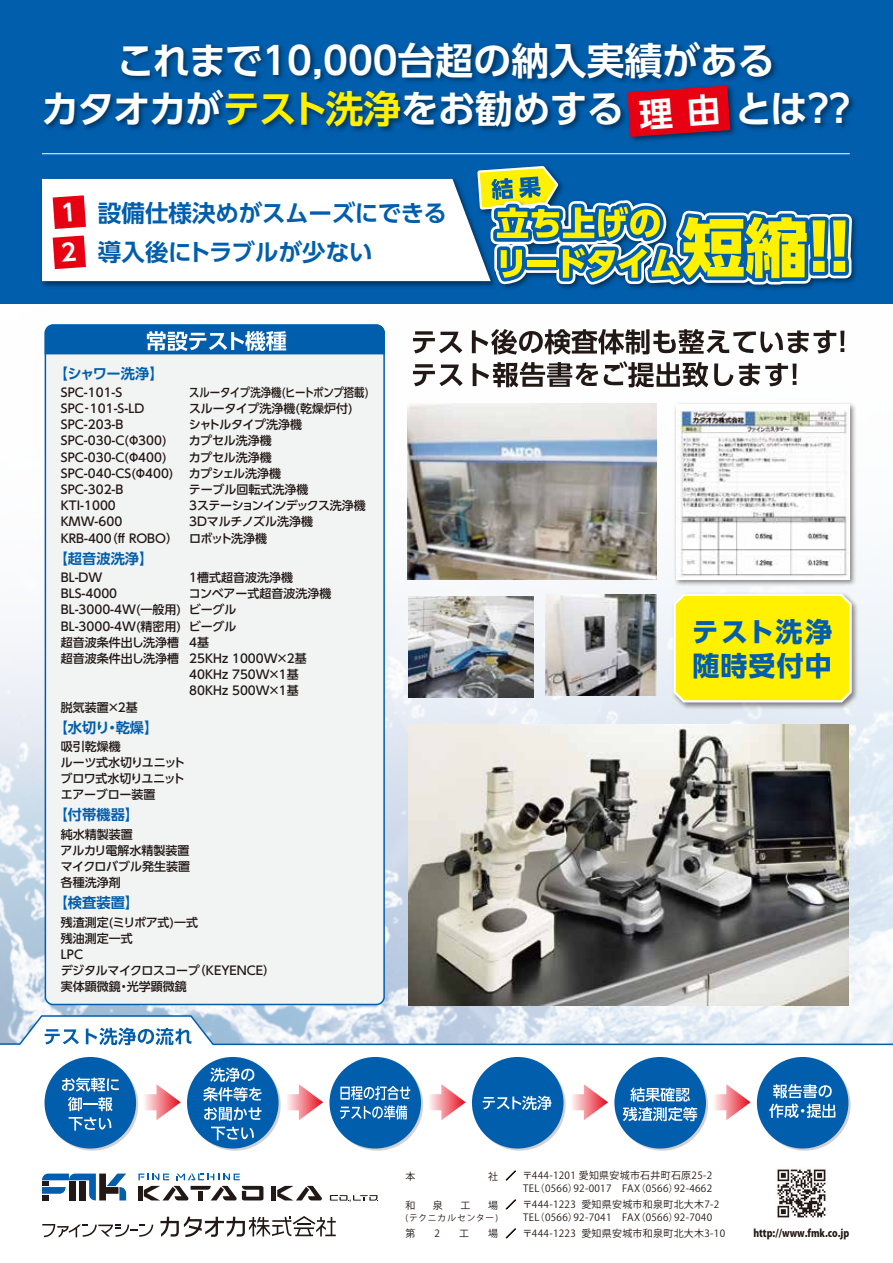
<style>
.page{position:relative;width:893px;height:1263px;background:#fff}
.page>*{position:absolute;margin:0;border:0;box-sizing:border-box;transform-origin:0 0}
.t1{font:700 37.8px/48.8px "UD Shin Go Pro De";letter-spacing:-.015em;color:#fff;text-align:center}
.t2{font:700 27px/34.5px "UD Shin Go Pro";letter-spacing:.04em;color:#005ead}
.t3{font:700 23.55px "UD Shin Go Pro De";letter-spacing:-.005em;color:#005ead}
.t4{font:700 14.25px "UD Shin Go Pro De";color:#005ead}
.t5{font:500 12px/16.2px "UD Shin Go Pro";color:#221815}
.t6{font:500 12px "UD Shin Go Pro";letter-spacing:-.025em;color:#221815;scale:.87 1}
.t7{font:500 12px "UD Shin Go Pro";letter-spacing:-.045em;color:#221815}
.t8{font:500 12px "UD Shin Go Pro";letter-spacing:-.04em;color:#221815}
.t9{font:500 12px "UD Shin Go Pro";letter-spacing:-.03em;color:#221815}
.t10{font:800 10.5px "Koz Go Pro";color:#221815;scale:.9 1}
.t11{font:9.9px/12.3px "Koz Go Pro";letter-spacing:.03em;color:#221815}
.t12{font:300 9.9px "Koz Go Pro";color:#221815}
.t13{font:8.7px "Koz Go Pro";letter-spacing:.095em;color:#221815}
.s1{color:#fff100}
</style>
<div class="page">
<img style="left:0;top:330px;width:893px;height:684px">
<div style="left:0;top:0;width:893px;height:304px;background:#005ead"></div>
<hr style="left:42px;top:153px;width:808px;height:1px;background:#fff">
<img style="left:41px;top:178px;width:434px;height:109px">
<div style="left:42px;top:179px;width:433px;height:102px;background:#fff"></div>
<img style="left:473px;top:178px;width:2px;height:40px">
<svg style="left:475px;top:166px;width:382px;height:124px"></svg>
<svg style="left:47px;top:1059px;width:91px;height:92px"></svg>
<div style="left:45px;top:1057px;width:91px;height:91px;background:#005ead;border-radius:50%"></div>
<svg style="left:189px;top:1059px;width:92px;height:92px"></svg>
<div style="left:187px;top:1057px;width:92px;height:91px;background:#005ead;border-radius:50%"></div>
<svg style="left:332px;top:1059px;width:91px;height:92px"></svg>
<div style="left:329px;top:1057px;width:92px;height:91px;background:#005ead;border-radius:50%"></div>
<svg style="left:474px;top:1059px;width:92px;height:92px"></svg>
<div style="left:472px;top:1057px;width:91px;height:91px;background:#005ead;border-radius:50%"></div>
<svg style="left:616px;top:1059px;width:92px;height:92px"></svg>
<div style="left:614px;top:1057px;width:92px;height:91px;background:#005ead;border-radius:50%"></div>
<svg style="left:759px;top:1059px;width:92px;height:92px"></svg>
<div style="left:757px;top:1057px;width:91px;height:91px;background:#005ead;border-radius:50%"></div>
<svg style="left:145px;top:1084px;width:36px;height:36px"></svg>
<svg style="left:287px;top:1084px;width:36px;height:36px"></svg>
<svg style="left:429px;top:1084px;width:37px;height:36px"></svg>
<svg style="left:572px;top:1084px;width:36px;height:36px"></svg>
<svg style="left:714px;top:1084px;width:37px;height:36px"></svg>
<svg style="left:62px;top:1077px;width:57px;height:34px"></svg>
<svg style="left:69px;top:1117px;width:42px;height:14px"></svg>
<svg style="left:483px;top:1096px;width:69px;height:14px"></svg>
<svg style="left:623px;top:1087px;width:74px;height:34px"></svg>
<svg style="left:769px;top:1084px;width:66px;height:34px"></svg>
<svg style="left:203px;top:1067px;width:59px;height:34px"></svg>
<svg style="left:204px;top:1107px;width:58px;height:14px"></svg>
<svg style="left:211px;top:1127px;width:43px;height:13px"></svg>
<svg style="left:340px;top:1086px;width:70px;height:33px"></svg>
<img style="left:121px;top:42px;width:656px;height:39px">
<img style="left:45px;top:81px;width:809px;height:61px">
<svg style="left:42px;top:1173px;width:84px;height:27px"></svg>
<svg style="left:330px;top:1195px;width:48px;height:7px"></svg>
<svg style="left:138px;top:1173px;width:31px;height:7px"></svg>
<hr style="left:272px;top:1186px;width:4px;height:14px;background:#221815">
<svg style="left:277px;top:1186px;width:45px;height:14px"></svg>
<div style="left:138px;top:1186px;width:5px;height:14px;background:#221815"></div>
<svg style="left:144px;top:1186px;width:119px;height:14px"></svg>
<svg style="left:177px;top:1173px;width:63px;height:7px"></svg>
<svg style="left:160px;top:1216px;width:176px;height:21px"></svg>
<svg style="left:42px;top:1224px;width:111px;height:13px"></svg>
<svg style="left:506px;top:1170px;width:10px;height:10px"></svg>
<svg style="left:506px;top:1199px;width:10px;height:10px"></svg>
<svg style="left:506px;top:1228px;width:10px;height:10px"></svg>
<img style="left:777px;top:1169px;width:49px;height:49px">
<img style="left:409px;top:725px;width:439px;height:280px">
<img style="left:671px;top:399px;width:187px;height:190px">
<img style="left:676px;top:404px;width:173px;height:176px">
<svg style="left:413px;top:331px;width:49px;height:22px"></svg>
<svg style="left:472px;top:329px;width:372px;height:26px"></svg>
<svg style="left:413px;top:364px;width:50px;height:22px"></svg>
<svg style="left:473px;top:362px;width:125px;height:25px"></svg>
<svg style="left:604px;top:361px;width:104px;height:26px"></svg>
<svg style="left:714px;top:363px;width:19px;height:23px"></svg>
<svg style="left:739px;top:363px;width:58px;height:23px"></svg>
<img style="left:408px;top:596px;width:126px;height:101px">
<img style="left:408px;top:404px;width:249px;height:176px">
<img style="left:546px;top:594px;width:110px;height:102px">
<img style="left:669px;top:589px;width:191px;height:122px">
<div style="left:673px;top:594px;width:179px;height:108px;border:4px solid #fff;border-radius:9px"></div>
<div style="left:676px;top:596px;width:173px;height:104px;background:#fff100;border-radius:9px"></div>
<svg style="left:0;top:1014px;width:893px;height:32px"></svg>
<div style="left:45px;top:354px;width:340px;height:651px;background:#f2f3f3"></div>
<svg style="left:45px;top:324px;width:340px;height:30px"></svg>
<svg style="left:53px;top:195px;width:33px;height:34px"></svg>
<svg style="left:53px;top:236px;width:33px;height:33px"></svg>
<svg style="left:627px;top:86px;width:103px;height:51px"></svg>
<h1 class="t1" style="left:41px;top:35px;width:819px">これまで10,000台超の納入実績がある<br>カタオカが<span class="s1">テスト洗浄</span>をお勧めする　　　とは？？</h1>
<h3 class="t3" style="left:98px;top:194px;width:351px">設備仕様決めがスムーズにできる</h3>
<h3 class="t3" style="left:98px;top:233px;width:276px">導入後にトラブルが少ない</h3>
<p class="t4" style="left:54px;top:361px;width:111px">【シャワー洗浄】</p>
<p class="t5" style="left:61px;top:384px;width:63px">SPC-101-S</p>
<p class="t6" style="left:189px;top:382px;width:208px">スルータイプ洗浄機(ヒートポンプ搭載)</p>
<p class="t5" style="left:61px;top:400px;width:85px">SPC‐101-S-LD</p>
<p class="t5" style="left:189px;top:400px;width:165px">スルータイプ洗浄機(乾燥炉付)</p>
<p class="t5" style="left:61px;top:416px;width:64px">SPC-203-B</p>
<p class="t8" style="left:189px;top:415px;width:115px">シャトルタイプ洗浄機</p>
<p class="t5" style="left:61px;top:432px;width:107px">SPC-030-C(Φ300)</p>
<p class="t5" style="left:189px;top:432px;width:85px">カプセル洗浄機</p>
<p class="t5" style="left:61px;top:449px;width:107px">SPC-030-C(Φ400)</p>
<p class="t5" style="left:189px;top:449px;width:85px">カプセル洗浄機</p>
<p class="t5" style="left:61px;top:465px;width:114px">SPC-040-CS(Φ400)</p>
<p class="t9" style="left:189px;top:463px;width:94px">カプシェル洗浄機</p>
<p class="t5" style="left:61px;top:481px;width:64px">SPC-302-B</p>
<p class="t5" style="left:189px;top:481px;width:121px">テーブル回転式洗浄機</p>
<p class="t5" style="left:61px;top:497px;width:57px">KTI-1000</p>
<p class="t7" style="left:189px;top:496px;width:178px">3ステーションインデックス洗浄機</p>
<p class="t5" style="left:61px;top:513px;width:63px">KMW-600</p>
<p class="t5" style="left:61px;top:513px;width:254px;text-indent:128px">3Dマルチノズル洗浄機<br>KRB-400（ff ROBO） ロボット洗浄機</p>
<p class="t4" style="left:54px;top:547px;width:101px">【超音波洗浄】</p>
<p class="t5" style="left:61px;top:569px;width:43px">BL-DW</p>
<p class="t5" style="left:189px;top:569px;width:105px">1槽式超音波洗浄機</p>
<p class="t5" style="left:61px;top:585px;width:58px">BLS-4000</p>
<p class="t5" style="left:189px;top:585px;width:144px">コンベアー式超音波洗浄機</p>
<p class="t5" style="left:61px;top:601px;width:177px">BL-3000-4W(一般用) ビーグル</p>
<p class="t5" style="left:61px;top:617px;width:177px">BL-3000-4W(精密用) ビーグル</p>
<p class="t5" style="left:61px;top:634px;width:150px">超音波条件出し洗浄槽 4基</p>
<p class="t5" style="left:61px;top:650px;width:247px">超音波条件出し洗浄槽 25KHz 1000W×2基</p>
<p class="t5" style="left:189px;top:666px;width:111px">40KHz 750W×1基</p>
<p class="t5" style="left:189px;top:682px;width:111px">80KHz 500W×1基</p>
<p class="t5" style="left:61px;top:698px;width:79px">脱気装置×2基</p>
<p class="t4" style="left:54px;top:715px;width:106px">【水切り・乾燥】</p>
<p class="t5" style="left:61px;top:738px;width:126px">吸引乾燥機<br>ルーツ式水切りユニットブロワ式水切りユニットエアーブロー装置</p>
<p class="t4" style="left:54px;top:803px;width:87px">【付帯機器】</p>
<p class="t5" style="left:61px;top:826px;width:131px">純水精製装置<br>アルカリ電解水精製装置マイクロバブル発生装置各種洗浄剤</p>
<p class="t4" style="left:54px;top:891px;width:87px">【検査装置】</p>
<p class="t5" style="left:61px;top:914px;width:216px">残渣測定(ミリポア式)一式<br>残油測定一式<br>LPC<br>デジタルマイクロスコープ（KEYENCE）実体顕微鏡・光学顕微鏡</p>
<h2 class="t2" style="left:692px;top:613px;width:142px">テスト洗浄随時受付中</h2>
<p class="t11" style="left:522px;top:1170px;width:191px">〒444-1201 愛知県安城市石井町石原25-2<br>TEL（0566）92-0017　FAX（0566）92-4662</p>
<p class="t11" style="left:522px;top:1199px;width:198px">〒444-1223 愛知県安城市和泉町北大木7-2<br>TEL（0566）92-7041　FAX（0566）92-7040</p>
<p class="t11" style="left:522px;top:1227px;width:204px">〒444-1223 愛知県安城市和泉町北大木3-10</p>
<p class="t12" style="left:506px;top:1169px;width:11px">／</p>
<p class="t12" style="left:506px;top:1198px;width:12px">／</p>
<p class="t12" style="left:506px;top:1227px;width:11px">／</p>
<p class="t11" style="left:405px;top:1170px;width:11px">本</p>
<p class="t11" style="left:488px;top:1170px;width:11px">社</p>
<p class="t11" style="left:405px;top:1199px;width:11px">和</p>
<p class="t11" style="left:433px;top:1199px;width:11px">泉</p>
<p class="t11" style="left:461px;top:1199px;width:11px">工</p>
<p class="t11" style="left:488px;top:1199px;width:11px">場</p>
<p class="t13" style="left:405px;top:1212px;width:94px">(テクニカルセンター)</p>
<p class="t11" style="left:405px;top:1228px;width:11px">第</p>
<p class="t11" style="left:434px;top:1228px;width:7px">2</p>
<p class="t11" style="left:459px;top:1228px;width:11px">工</p>
<p class="t11" style="left:488px;top:1228px;width:11px">場</p>
<p class="t10" style="left:753px;top:1226px;width:108px">http://www.fmk.co.jp</p>
</div>
